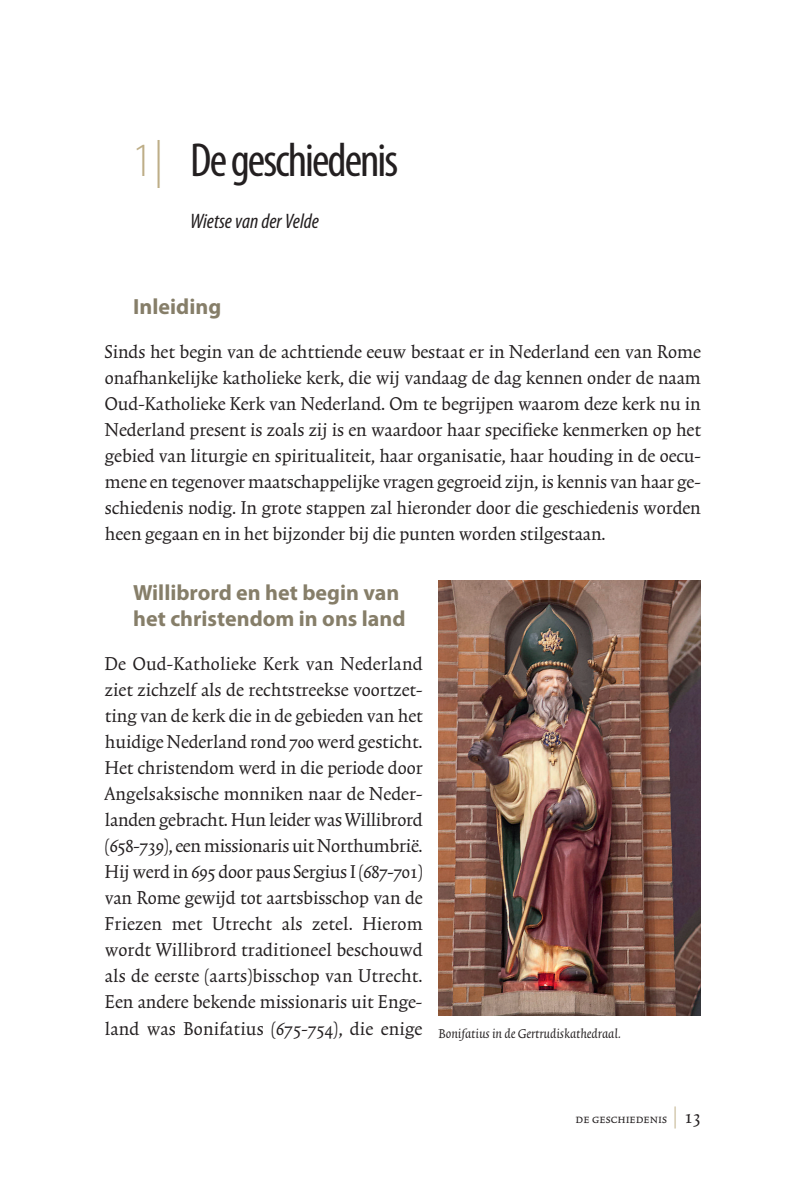
<style>
.page{position:relative;width:808px;height:1202px;background:#fff}
.page>*{position:absolute;margin:0;border:0;box-sizing:border-box;transform-origin:0 0}
.t1{font:condensed 48px "Myriad Pro";letter-spacing:-.04em;color:#231f20}
.t2{font:22px/26px "Trinite No 1 Rom Con";color:#231f20;text-align:justify}
.t3{font:700 22px/26px "Myriad Pro";color:#867e69}
.t4{font:italic condensed 21px "Myriad Pro";color:#231f20}
.t5{font:italic 16px "Trinite No 1";color:#231f20}
.t6{font:14px "Trinite No 1 Rom Wid Exp";color:#231f20}
.s1{font-weight:300;color:#beae87}
.s2{font-family:"Myriad Pro";font-weight:300;font-stretch:condensed;font-size:22px;color:#beae87}
.s3{font-family:"Trinite No 1 Rom Con";font-size:22px}
</style>
<div class="page">
<img style="left:438px;top:580px;width:262px;height:435px">
<h1 class="t1" style="left:133px;top:143px;width:266px"><span class="s1">1|</span> Degeschiedenis</h1>
<p class="t4" style="left:190px;top:214px;width:130px">Wietsevander Velde</p>
<p class="t3" style="left:133px;top:296px;width:89px">Inleiding</p>
<p class="t2" style="left:105px;top:341px;width:597px">Sinds het begin van de achttiende eeuw bestaat er in Nederland een van Rome onafhankelijke katholieke kerk, die wij vandaag de dag kennen onder de naam Oud-Katholieke Kerk van Nederland. Om te begrijpen waarom deze kerk nu in Nederland present is zoals zij is en waardoor haar specifieke kenmerken op het gebied van liturgie en spiritualiteit, haar organisatie, haar houding in de oecu&shy;meneen tegenovermaatschappelijkevragen gegroeid zijn, is kennisvan haar ge&shy;schiedenis nodig. In grote stappen zal hieronder door die geschiedenis worden heen gegaan en in het bijzonder bij die punten worden stilgestaan.</p>
<p class="t3" style="left:133px;top:582px;width:274px">Willibrord en het begin van het christendom in ons land</p>
<p class="t2" style="left:105px;top:653px;width:319px">De Oud-Katholieke Kerk van Nederland ziet zichzelf als de rechtstreekse voortzet&shy;ting van de kerk die in de gebieden van het huidigeNederland rond 700werd gesticht.<br>Het christendom werd in die periode door Angelsaksische monniken naar de Neder&shy;landen gebracht.Hun leiderwasWillibrord (658-739),eenmissionaris uitNorthumbrië.<br>Hijwerd in 695 door pausSergiusI (687-701) van Rome gewijd tot aartsbisschop van de Friezen met Utrecht als zetel. Hierom wordt Willibrord traditioneel beschouwd als de eerste (aarts)bisschop van Utrecht.<br>Een andere bekende missionaris uit Enge&shy;land was Bonifatius (675-754), die enige</p>
<p class="t5" style="left:438px;top:1023px;width:184px">Bonifatius in de Gertrudiskathedraal.</p>
<p class="t6" style="left:575px;top:1114px;width:127px">de geschiedenis <span class="s2">|</span> <span class="s3">13</span></p>
</div>
